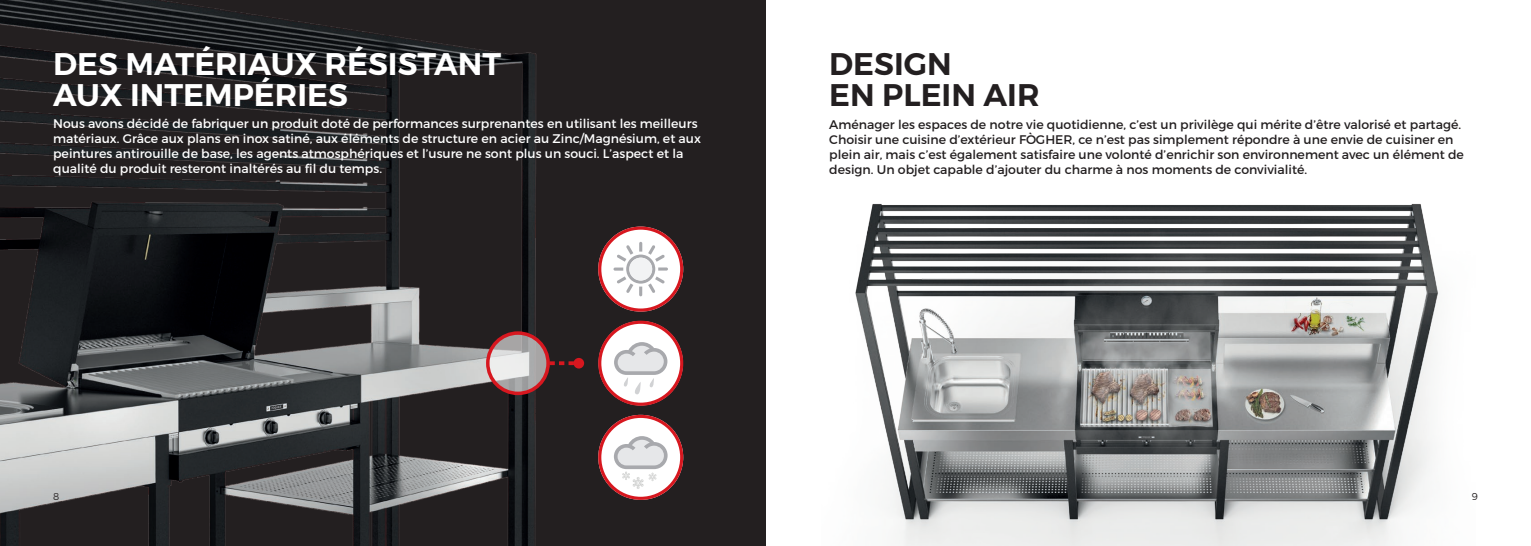
<style>
.page{position:relative;width:1531px;height:546px;background:#fff}
.page>*{position:absolute;margin:0;border:0;box-sizing:border-box;transform-origin:0 0}
.t1{font:600 31.25px/31.2px "Montserrat";color:#fff}
.t2{font:600 31.25px/31.2px "Montserrat";color:#231f20}
.t3{font:12.5px/15px "Montserrat";color:#231f20}
.t4{font:12.5px/15px "Montserrat";color:#fff}
.t5{font:300 10px "Montserrat";color:#231f20}
</style>
<div class="page">
<img style="left:0;top:0;width:758px;height:546px">
<img style="left:855px;top:204px;width:584px;height:342px">
<svg style="left:488px;top:333px;width:59px;height:60px;background:#c3b7b8"></svg>
<div style="left:486px;top:331px;width:64px;height:64px;border:3px solid #d7171f;border-radius:50%"></div>
<svg style="left:549px;top:361px;width:24px;height:4px"></svg>
<svg style="left:598px;top:226px;width:85px;height:85px"></svg>
<div style="left:598px;top:226px;width:85px;height:85px;border:3px solid #d7171f;border-radius:50%"></div>
<svg style="left:613px;top:242px;width:55px;height:54px"></svg>
<div style="left:629px;top:258px;width:23px;height:22px;background:#f2f3f4;border-radius:50%"></div>
<svg style="left:598px;top:321px;width:85px;height:84px"></svg>
<div style="left:598px;top:320px;width:85px;height:86px;border:3px solid #d7171f;border-radius:50%"></div>
<svg style="left:614px;top:342px;width:53px;height:54px"></svg>
<svg style="left:598px;top:415px;width:85px;height:85px"></svg>
<div style="left:598px;top:415px;width:85px;height:85px;border:3px solid #d7171f;border-radius:50%"></div>
<svg style="left:614px;top:436px;width:53px;height:53px"></svg>
<div style="left:573px;top:358px;width:11px;height:10px;background:#d7171f;border-radius:50%"></div>
<h1 class="t1" style="left:53px;top:49px;width:450px">DES MATÉRIAUX RÉSISTANT<br>AUX INTEMPÉRIES</h1>
<p class="t4" style="left:53px;top:116px;width:649px">Nous avons décidé de fabriquer un produit doté de performances surprenantes en utilisant les meilleurs matériaux. Grâce aux plans en inox satiné, aux éléments de structure en acier au Zinc/Magnésium, et aux peintures antirouille de base, les agents atmosphériques et l’usure ne sont plus un souci. L’aspect et la qualité du produit resteront inaltérés au fil du temps.</p>
<h1 class="t2" style="left:829px;top:49px;width:212px">DESIGN<br>EN PLEIN AIR</h1>
<p class="t3" style="left:829px;top:117px;width:636px">Aménager les espaces de notre vie quotidienne, c’est un privilège qui mérite d’être valorisé et partagé.<br>Choisir une cuisine d’extérieur FÒGHER, ce n’est pas simplement répondre à une envie de cuisiner en plein air, mais c’est également satisfaire une volonté d’enrichir son environnement avec un élément de design. Un objet capable d’ajouter du charme à nos moments de convivialité.</p>
<p class="t5" style="left:53px;top:490px;width:8px">8</p>
<p class="t5" style="left:1472px;top:490px;width:8px">9</p>
</div>
